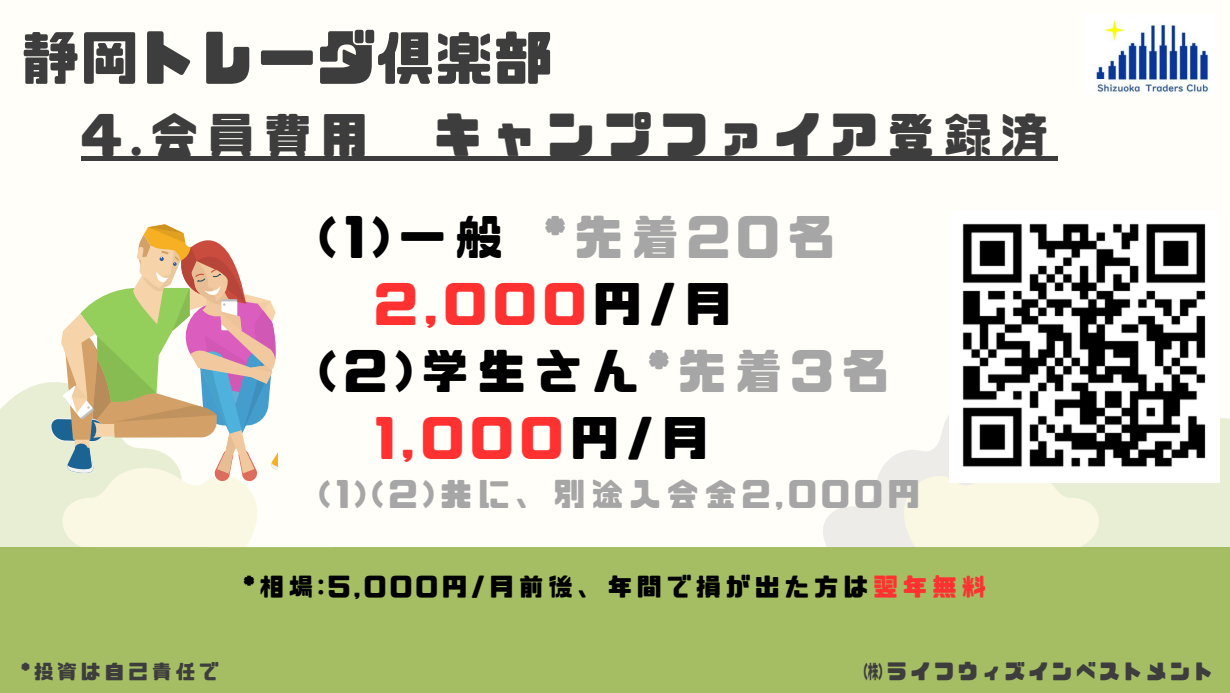
<style>
.page{position:relative;width:1230px;height:693px;background:#fffef9}
.page>*{position:absolute;margin:0;border:0;box-sizing:border-box;transform-origin:0 0}
.t1{font:59.1px "CP Font";color:#3d3d3d}
.t2{font:48px "CP Font";letter-spacing:.18em;color:#3d3d3d}
.t3{font:48px "CP Font";letter-spacing:.18em;color:#ff3131}
.t4{font:48px "CP Font";letter-spacing:.18em;color:#000}
.t5{font:48px "CP Font";letter-spacing:.18em;color:#a6a6a6}
.t6{font:32px "CP Font";letter-spacing:.18em;color:#a6a6a6}
.t7{font:25px "CP Font";letter-spacing:.18em;color:#000}
.t8{font:20px "CP Font";letter-spacing:.18em;color:#3d3d3d}
.s1{color:#000}
.s2{color:#a6a6a6}
.s3{color:#ff3131}
</style>
<div class="page">
<div style="left:0;top:548px;width:1230px;height:145px;background:#a5be64"></div>
<svg style="left:823px;top:430px;width:120px;height:117px"></svg>
<div style="left:943px;top:415px;width:287px;height:132px;background:#e8eed3"></div>
<svg style="left:897px;top:467px;width:202px;height:80px;background:#f7f5e1"></svg>
<div style="left:0;top:382px;width:50px;height:165px;background:#e8eed3"></div>
<img style="left:1096px;top:19px;width:113px;height:74px">
<svg style="left:50px;top:224px;width:227px;height:323px"></svg>
<img style="left:949px;top:223px;width:270px;height:259px">
<div style="left:81px;top:156px;width:976px;height:5px;background:#3d3d3d"></div>
<p class="t1" style="left:21px;top:29px;width:533px">静岡トレーダ倶楽部</p>
<p class="t2" style="left:81px;top:112px;width:281px">4.会員費用</p>
<p class="t2" style="left:434px;top:112px;width:616px">キャンプファイア登録済</p>
<p class="t5" style="left:319px;top:214px;width:518px"><span class="s1">(1)一般</span> *先着20名</p>
<p class="t3" style="left:375px;top:281px;width:350px">2,000<span class="s1">円/月</span></p>
<p class="t4" style="left:319px;top:348px;width:572px">(2)学生さん<span class="s2">*先着3名</span></p>
<p class="t3" style="left:375px;top:414px;width:327px">1,000<span class="s1">円/月</span></p>
<p class="t6" style="left:319px;top:478px;width:603px">(1)(2)共に、別途入会金2,000円</p>
<p class="t7" style="left:243px;top:574px;width:745px">*相場:5,000円/月前後、年間で損が出た方は<span class="s3">翌年無料</span></p>
<p class="t8" style="left:21px;top:661px;width:199px">*投資は自己責任で</p>
<p class="t8" style="left:863px;top:661px;width:352px">㈱ライフウィズインベストメント</p>
</div>
